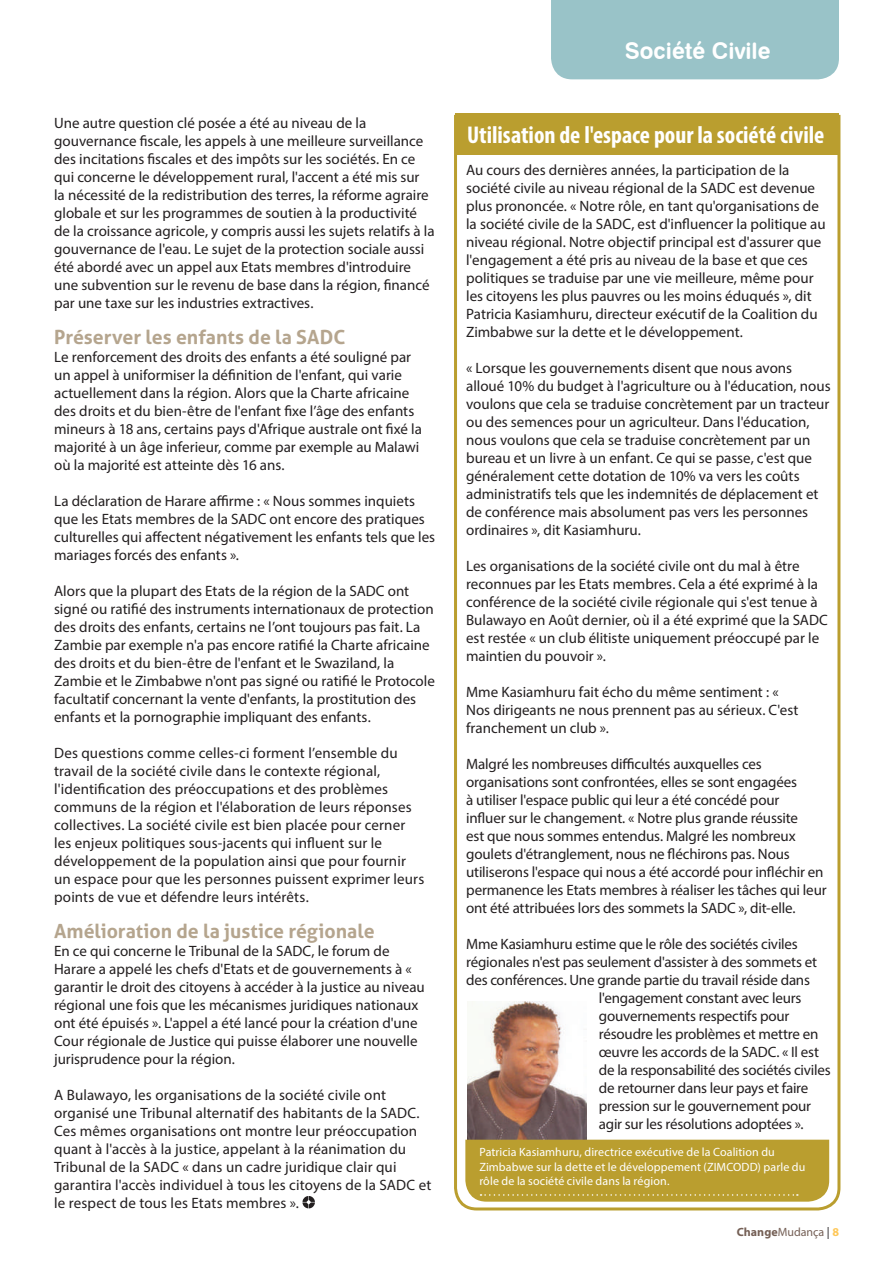
<style>
.page{position:relative;width:893px;height:1263px;background:#fff}
.page>*{position:absolute;margin:0;border:0;box-sizing:border-box;transform-origin:0 0}
.t1{font:700 condensed 24.3px "Myriad Pro";color:#fff}
.t2{font:22.5px "Swiss 721 BT Bold Rounded";color:#fff}
.t3{font:700 19.5px "Aller";color:#b5a58e}
.t4{font:15px/18px "Myriad Pro";color:#231f20}
.t5{font:12px/14.4px "Myriad Pro";letter-spacing:.005em;color:#fff}
.t6{font:12px "Myriad Pro";color:#756056}
.s1{font-weight:700}
.s2{color:#231f20}
.s3{font-weight:700;color:#fec757}
</style>
<div class="page">
<svg style="left:302px;top:1196px;width:13px;height:12px"></svg>
<svg style="left:454px;top:113px;width:387px;height:1098px"></svg>
<div style="left:551px;top:0;width:288px;height:79px;background:#99c3c8"></div>
<img style="left:468px;top:1001px;width:118px;height:139px">
<div style="left:465px;top:1140px;width:364px;height:62px;background:#ba9e2f"></div>
<div style="left:455px;top:114px;width:384px;height:41px;background:#ba9e2f"></div>
<p class="t4" style="left:54px;top:114px;width:382px">Une autre question clé posée a été au niveau de la gouvernance fiscale, les appels à une meilleure surveillance des incitations fiscales et des impôts sur les sociétés. En ce qui concerne le développement rural, l'accent a été mis sur<br>la nécessité de la redistribution des terres, la réforme agraire globale et sur les programmes de soutien à la productivité de la croissance agricole, y compris aussi les sujets relatifs à la gouvernance de l'eau. Le sujet de la protection sociale aussi été abordé avec un appel aux Etats membres d'introduire une subvention sur le revenu de base dans la région, financé par une taxe sur les industries extractives.</p>
<h3 class="t3" style="left:54px;top:325px;width:293px">Préserver les enfants de la SADC</h3>
<p class="t4" style="left:54px;top:348px;width:369px">Le renforcement des droits des enfants a été souligné par un appel à uniformiser la définition de l'enfant, qui varie actuellement dans la région. Alors que la Charte africaine des droits et du bien-être de l'enfant fixe l’âge des enfants mineurs à 18 ans, certains pays d'Afrique australe ont fixé la majorité à un âge inferieur, comme par exemple au Malawi où la majorité est atteinte dès 16 ans.</p>
<p class="t4" style="left:54px;top:492px;width:383px">La déclaration de Harare affirme : « Nous sommes inquiets que les Etats membres de la SADC ont encore des pratiques culturelles qui affectent négativement les enfants tels que les mariages forcés des enfants ».</p>
<p class="t4" style="left:54px;top:582px;width:382px">Alors que la plupart des Etats de la région de la SADC ont signé ou ratifié des instruments internationaux de protection des droits des enfants, certains ne l’ont toujours pas fait. La Zambie par exemple n'a pas encore ratifié la Charte africaine des droits et du bien-être de l'enfant et le Swaziland, la Zambie et le Zimbabwe n'ont pas signé ou ratifié le Protocole facultatif concernant la vente d'enfants, la prostitution des enfants et la pornographie impliquant des enfants.</p>
<p class="t4" style="left:54px;top:744px;width:372px">Des questions comme celles-ci forment l’ensemble du travail de la société civile dans le contexte régional, l'identification des préoccupations et des problèmes communs de la région et l'élaboration de leurs réponses collectives. La société civile est bien placée pour cerner les enjeux politiques sous-jacents qui influent sur le développement de la population ainsi que pour fournir un espace pour que les personnes puissent exprimer leurs points de vue et défendre leurs intérêts.</p>
<h3 class="t3" style="left:54px;top:919px;width:322px">Amélioration de la justice régionale</h3>
<p class="t4" style="left:54px;top:942px;width:372px">En ce qui concerne le Tribunal de la SADC, le forum de Harare a appelé les chefs d'Etats et de gouvernements à « garantir le droit des citoyens à accéder à la justice au niveau régional une fois que les mécanismes juridiques nationaux ont été épuisés ». L'appel a été lancé pour la création d'une Cour régionale de Justice qui puisse élaborer une nouvelle jurisprudence pour la région.</p>
<p class="t4" style="left:54px;top:1086px;width:379px">A Bulawayo, les organisations de la société civile ont organisé une Tribunal alternatif des habitants de la SADC.<br>Ces mêmes organisations ont montre leur préoccupation quant à l'accès à la justice, appelant à la réanimation du Tribunal de la SADC « dans un cadre juridique clair qui garantira l'accès individuel à tous les citoyens de la SADC et le respect de tous les Etats membres ».</p>
<h2 class="t2" style="left:625px;top:37px;width:147px">Société Civile</h2>
<h1 class="t1" style="left:467px;top:120px;width:359px">Utilisation de l'espace pour la société civile</h1>
<p class="t4" style="left:466px;top:160px;width:361px">Au cours des dernières années, la participation de la société civile au niveau régional de la SADC est devenue plus prononcée. « Notre rôle, en tant qu'organisations de la société civile de la SADC, est d'influencer la politique au niveau régional. Notre objectif principal est d'assurer que l'engagement a été pris au niveau de la base et que ces politiques se traduise par une vie meilleure, même pour les citoyens les plus pauvres ou les moins éduqués », dit Patricia Kasiamhuru, directeur exécutif de la Coalition du Zimbabwe sur la dette et le développement.</p>
<p class="t4" style="left:466px;top:358px;width:366px">« Lorsque les gouvernements disent que nous avons alloué 10% du budget à l'agriculture ou à l'éducation, nous voulons que cela se traduise concrètement par un tracteur ou des semences pour un agriculteur. Dans l'éducation, nous voulons que cela se traduise concrètement par un bureau et un livre à un enfant. Ce qui se passe, c'est que généralement cette dotation de 10% va vers les coûts administratifs tels que les indemnités de déplacement et de conférence mais absolument pas vers les personnes ordinaires », dit Kasiamhuru.</p>
<p class="t4" style="left:466px;top:556px;width:363px">Les organisations de la société civile ont du mal à être reconnues par les Etats membres. Cela a été exprimé à la conférence de la société civile régionale qui s'est tenue à Bulawayo en Août dernier, où il a été exprimé que la SADC est restée « un club élitiste uniquement préoccupé par le maintien du pouvoir ».</p>
<p class="t4" style="left:466px;top:682px;width:334px">Mme Kasiamhuru fait écho du même sentiment : «<br>Nos dirigeants ne nous prennent pas au sérieux. C'est franchement un club ».</p>
<p class="t4" style="left:466px;top:754px;width:362px">Malgré les nombreuses difficultés auxquelles ces organisations sont confrontées, elles se sont engagées<br>à utiliser l'espace public qui leur a été concédé pour<br>influer sur le changement. « Notre plus grande réussite<br>est que nous sommes entendus. Malgré les nombreux goulets d'étranglement, nous ne fléchirons pas. Nous utiliserons l'espace qui nous a été accordé pour infléchir en permanence les Etats membres à réaliser les tâches qui leur ont été attribuées lors des sommets la SADC », dit-elle.</p>
<p class="t4" style="left:466px;top:934px;width:333px">Mme Kasiamhuru estime que le rôle des sociétés civiles</p>
<p class="t4" style="left:466px;top:952px;width:352px">régionales n'est pas seulement d'assister à des sommets et</p>
<p class="t4" style="left:466px;top:970px;width:345px">des conférences. Une grande partie du travail réside dans</p>
<p class="t4" style="left:599px;top:988px;width:204px">l'engagement constant avec leurs</p>
<p class="t4" style="left:599px;top:1006px;width:192px">gouvernements respectifs pour</p>
<p class="t4" style="left:599px;top:1024px;width:221px">résoudre les problèmes et mettre en</p>
<p class="t4" style="left:599px;top:1042px;width:222px">œuvre les accords de la SADC. « Il est</p>
<p class="t4" style="left:599px;top:1060px;width:233px">de la responsabilité des sociétés civiles</p>
<p class="t4" style="left:599px;top:1078px;width:211px">de retourner dans leur pays et faire</p>
<p class="t4" style="left:599px;top:1096px;width:214px">pression sur le gouvernement pour</p>
<p class="t4" style="left:599px;top:1114px;width:206px">agir sur les résolutions adoptées ».</p>
<p class="t5" style="left:479px;top:1145px;width:327px">Patricia Kasiamhuru, directrice exécutive de la Coalition du<br>Zimbabwe sur la dette et le développement (ZIMCODD) parle du rôle de la société civile dans la région.</p>
<p class="t6" style="left:737px;top:1224px;width:104px"><span class="s1">Change</span>Mudança <span class="s2">|</span> <span class="s3">8</span></p>
</div>
